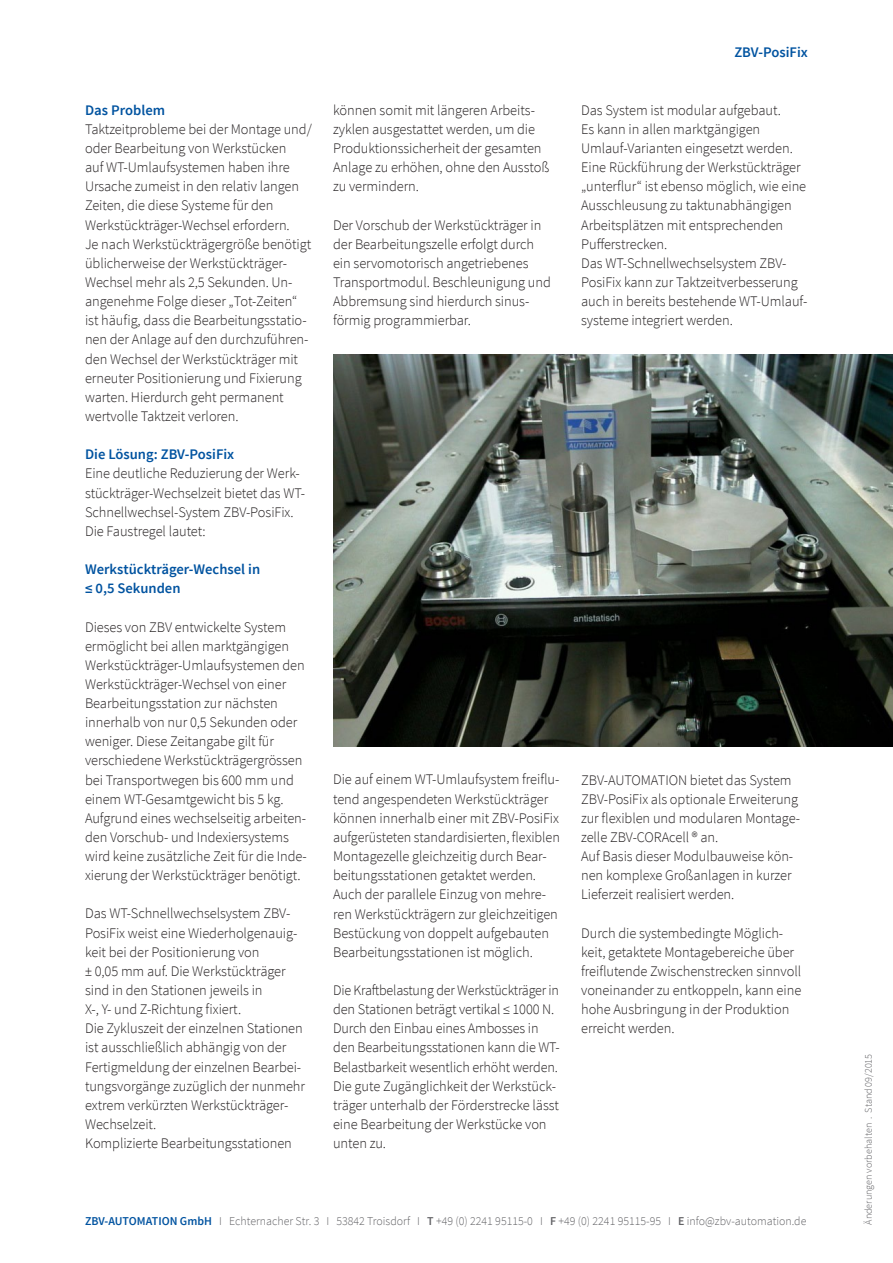
<style>
.page{position:relative;width:893px;height:1263px;background:#fff}
.page>*{position:absolute;margin:0;border:0;box-sizing:border-box;transform-origin:0 0}
.t1{font:300 14.7px/19.2px "Source Sans Pro";letter-spacing:-.005em;color:#231f20}
.t2{font:300 14.7px/19.2px "Source Sans Pro";letter-spacing:-.005em;color:#231f20;scale:.96 1}
.t3{font:600 14.7px/19.2px "Source Sans Pro";color:#0153a0}
.t4{font:300 12px "Source Sans Pro";color:#636366}
.t5{font:300 10.2px "Source Sans Pro";color:#636366}
.s1{font-weight:600;color:#0153a0}
.s2{font-weight:600}
</style>
<div class="page">
<img style="left:333px;top:354px;width:560px;height:392px">
<p class="t3" style="left:85px;top:101px;width:82px">Das Problem</p>
<p class="t1" style="left:85px;top:120px;width:228px">Taktzeitprobleme bei der Montage und/ oder Bearbeitung von Werkstücken<br>auf WT-Umlaufsystemen haben ihre Ursache zumeist in den relativ langen Zeiten, die diese Systeme für den Werkstückträger-Wechsel erfordern.<br>Je nach Werkstückträgergröße benötigt üblicherweise der Werkstückträger-Wechsel mehr als 2,5 Sekunden. Un&shy;angenehme Folge dieser „Tot-Zeiten“ ist häufig, dass die Bearbeitungsstatio&shy;nen der Anlage auf den durchzuführen&shy;den Wechsel der Werkstückträger mit erneuter Positionierung und Fixierung warten. Hierdurch geht permanent wertvolle Taktzeit verloren.</p>
<p class="t3" style="left:85px;top:445px;width:151px">Die Lösung: ZBV-PosiFix</p>
<p class="t1" style="left:85px;top:464px;width:222px">Eine deutliche Reduzierung der Werk&shy;stückträger-Wechselzeit bietet das WT-Schnellwechsel-System ZBV-PosiFix.<br>Die Faustregel lautet:</p>
<p class="t3" style="left:85px;top:560px;width:177px">Werkstückträger-Wechsel in ≤ 0,5 Sekunden</p>
<p class="t1" style="left:85px;top:617px;width:223px">Dieses von ZBV entwickelte System ermöglicht bei allen marktgängigen Werkstückträger-Umlaufsystemen den Werkstückträger-Wechsel von einer Bearbeitungsstation zur nächsten innerhalb von nur 0,5 Sekunden oder weniger. Diese Zeitangabe gilt für verschiedene Werkstückträgergrössen bei Transportwegen bis 600 mm und einem WT-Gesamtgewicht bis 5 kg.<br>Aufgrund eines wechselseitig arbeiten&shy;den Vorschub- und Indexiersystems wird keine zusätzliche Zeit für die Inde&shy;xierung der Werkstückträger benötigt.</p>
<p class="t1" style="left:85px;top:904px;width:222px">Das WT-Schnellwechselsystem ZBV-PosiFix weist eine Wiederholgenauig&shy;keit bei der Positionierung von<br>± 0,05 mm auf. Die Werkstückträger sind in den Stationen jeweils in<br>X-, Y- und Z-Richtung fixiert.<br>Die Zykluszeit der einzelnen Stationen ist ausschließlich abhängig von der Fertigmeldung der einzelnen Bearbei&shy;tungsvorgänge zuzüglich der nunmehr extrem verkürzten Werkstückträger-Wechselzeit.<br>Komplizierte Bearbeitungsstationen</p>
<p class="t1" style="left:333px;top:100px;width:218px">können somit mit längeren Arbeits&shy;zyklen ausgestattet werden, um die<br>Produktionssicherheit der gesamten<br>Anlage zu erhöhen, ohne den Ausstoß zu vermindern.</p>
<p class="t1" style="left:333px;top:215px;width:219px">Der Vorschub der Werkstückträger in der Bearbeitungszelle erfolgt durch ein servomotorisch angetriebenes Transportmodul. Beschleunigung und Abbremsung sind hierdurch sinus&shy;förmig programmierbar.</p>
<p class="t1" style="left:333px;top:770px;width:228px">Die auf einem WT-Umlaufsystem freiflu&shy;tend angespendeten Werkstückträger können innerhalb einer mit ZBV-PosiFix aufgerüsteten standardisierten, flexiblen Montagezelle gleichzeitig durch Bear&shy;beitungsstationen getaktet werden.<br>Auch der parallele Einzug von mehre&shy;ren Werkstückträgern zur gleichzeitigen Bestückung von doppelt aufgebauten Bearbeitungsstationen ist möglich.</p>
<p class="t2" style="left:333px;top:981px;width:237px">Die Kraftbelastung der Werkstückträger in den Stationen beträgt vertikal ≤ 1000 N.<br>Durch den Einbau eines Ambosses in den Bearbeitungsstationen kann die WT-Belastbarkeit wesentlich erhöht werden.<br>Die gute Zugänglichkeit der Werkstück&shy;träger unterhalb der Förderstrecke lässt eine Bearbeitung der Werkstücke von unten zu.</p>
<p class="t3" style="left:734px;top:43px;width:75px">ZBV-PosiFix</p>
<p class="t1" style="left:581px;top:100px;width:228px">Das System ist modular aufgebaut.<br>Es kann in allen marktgängigen Umlauf-Varianten eingesetzt werden.<br>Eine Rückführung der Werkstückträger „unterflur“ ist ebenso möglich, wie eine Ausschleusung zu taktunabhängigen Arbeitsplätzen mit entsprechenden Pufferstrecken.<br>Das WT-Schnellwechselsystem ZBV-PosiFix kann zur Taktzeitverbesserung auch in bereits bestehende WT-Umlauf&shy;systeme integriert werden.</p>
<p class="t1" style="left:581px;top:770px;width:220px">ZBV-AUTOMATION bietet das System ZBV-PosiFix als optionale Erweiterung zur flexiblen und modularen Montage&shy;zelle ZBV-CORAcell ® an.<br>Auf Basis dieser Modulbauweise kön&shy;nen komplexe Großanlagen in kurzer Lieferzeit realisiert werden.</p>
<p class="t1" style="left:581px;top:923px;width:222px">Durch die systembedingte Möglich&shy;keit, getaktete Montagebereiche über freiflutende Zwischenstrecken sinnvoll voneinander zu entkoppeln, kann eine hohe Ausbringung in der Produktion erreicht werden.</p>
<p class="t4" style="left:85px;top:1213px;width:723px"><span class="s1">ZBV-AUTOMATION GmbH</span> I Echternacher Str. 3 I 53842 Troisdorf I <span class="s2">T</span> +49 (0) 2241 95115-0 I <span class="s2">F</span> +49 (0) 2241 95115-95 I <span class="s2">E</span> info@zbv-automation.de</p>
<p class="t5" style="left:862px;top:1225px;width:172px;rotate:-90deg">Änderungen vorbehalten . Stand 09/2015</p>
</div>
